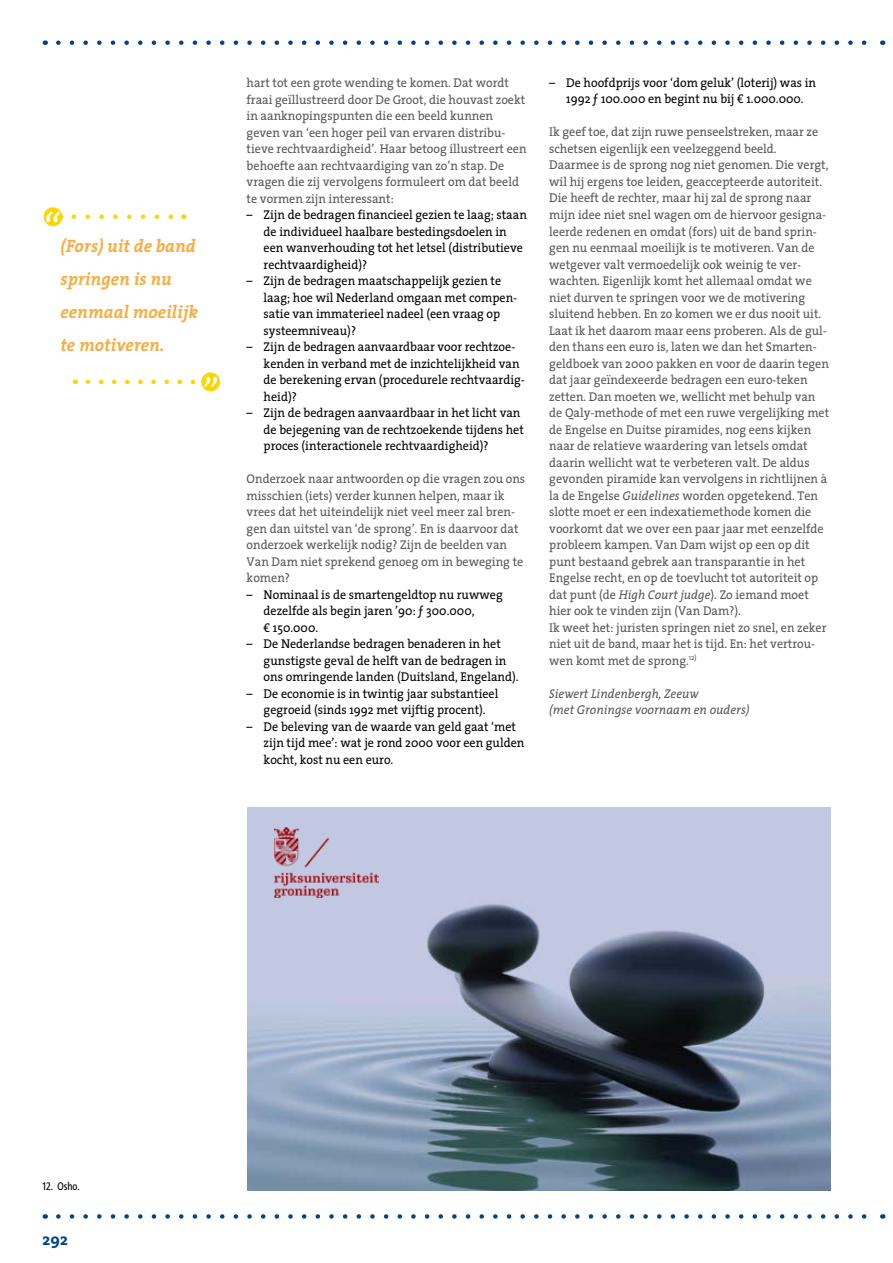
<style>
.page{position:relative;width:893px;height:1263px;background:#fff}
.page>*{position:absolute;margin:0;border:0;box-sizing:border-box;transform-origin:0 0}
.t1{font:italic 700 18px/33px "The Serif";color:#f8ac41;scale:.95 1}
.t2{font:700 16.5px "The Serif";color:#00448a}
.t3{font:12.75px/16.5px "The Serif";color:#575756;scale:.95 1}
.t4{font:12.75px/16.5px "The Serif";color:#000;scale:.95 1}
.t5{font:italic 12.75px/16.5px "The Serif";color:#575756;scale:.95 1}
.t6{font:11.25px "The Sans Cd LF5";color:#000}
.s1{font-style:italic}
</style>
<div class="page">
<svg style="left:58px;top:40px;width:809px;height:5px"></svg>
<svg style="left:58px;top:1214px;width:809px;height:5px"></svg>
<svg style="left:247px;top:807px;width:584px;height:384px;background:#8893a8"></svg>
<img style="left:275px;top:827px;width:103px;height:70px">
<svg style="left:74px;top:214px;width:99px;height:5px"></svg>
<svg style="left:44px;top:207px;width:18px;height:19px"></svg>
<svg style="left:44px;top:211px;width:17px;height:11px"></svg>
<svg style="left:88px;top:380px;width:108px;height:4px"></svg>
<svg style="left:201px;top:372px;width:19px;height:19px"></svg>
<svg style="left:204px;top:377px;width:15px;height:10px"></svg>
<h1 class="t1" style="left:61px;top:229px;width:146px">(Fors) uit de band springen is nu eenmaal moeilijk te motiveren.</h1>
<p class="t3" style="left:247px;top:74px;width:296px">hart tot een grote wending te komen. Dat wordt fraai geïllustreerd door De Groot, die houvast zoekt in aanknopingspunten die een beeld kunnen geven van ‘een hoger peil van ervaren distribu&shy;tieve rechtvaardigheid’. Haar betoog illustreert een behoefte aan rechtvaardiging van zo’n stap. De vragen die zij vervolgens formuleert om dat beeld te vormen zijn interessant:</p>
<p class="t4" style="left:264px;top:206px;width:279px;text-indent:-17px">– Zijn de bedragen financieel gezien te laag; staan de individueel haalbare bestedingsdoelen in een wanverhouding tot het letsel (distributieve rechtvaardigheid)?</p>
<p class="t4" style="left:264px;top:272px;width:268px;text-indent:-17px">– Zijn de bedragen maatschappelijk gezien te laag; hoe wil Nederland omgaan met compen&shy;satie van immaterieel nadeel (een vraag op systeemniveau)?</p>
<p class="t4" style="left:264px;top:338px;width:276px;text-indent:-17px">– Zijn de bedragen aanvaardbaar voor rechtzoe&shy;kenden in verband met de inzichtelijkheid van de berekening ervan (procedurele rechtvaardig&shy;heid)?</p>
<p class="t4" style="left:264px;top:404px;width:275px;text-indent:-17px">– Zijn de bedragen aanvaardbaar in het licht van de bejegening van de rechtzoekende tijdens het proces (interactionele rechtvaardigheid)?</p>
<p class="t3" style="left:247px;top:470px;width:295px">Onderzoek naar antwoorden op die vragen zou ons misschien (iets) verder kunnen helpen, maar ik vrees dat het uiteindelijk niet veel meer zal bren&shy;gen dan uitstel van ‘de sprong’. En is daarvoor dat onderzoek werkelijk nodig? Zijn de beelden van Van Dam niet sprekend genoeg om in beweging te komen?</p>
<p class="t4" style="left:264px;top:586px;width:253px;text-indent:-17px">– Nominaal is de smartengeldtop nu ruwweg dezelfde als begin jaren ’90: ƒ 300.000,<br>€ 150.000.</p>
<p class="t4" style="left:264px;top:635px;width:270px;text-indent:-17px">– De Nederlandse bedragen benaderen in het gunstigste geval de helft van de bedragen in ons omringende landen (Duitsland, Engeland).</p>
<p class="t4" style="left:247px;top:685px;width:267px;text-align:center">– De economie is in twintig jaar substantieel gegroeid (sinds 1992 met vijftig procent).</p>
<p class="t4" style="left:264px;top:718px;width:276px;text-indent:-17px">– De beleving van de waarde van geld gaat ‘met zijn tijd mee’: wat je rond 2000 voor een gulden kocht, kost nu een euro.</p>
<p class="t4" style="left:549px;top:74px;width:282px;text-align:center">– De hoofdprijs voor ‘dom geluk’ (loterij) was in<br>1992 ƒ 100.000 en begint nu bij € 1.000.000.</p>
<p class="t3" style="left:549px;top:124px;width:296px">Ik geef toe, dat zijn ruwe penseelstreken, maar ze schetsen eigenlijk een veelzeggend beeld.<br>Daarmee is de sprong nog niet genomen. Die vergt, wil hij ergens toe leiden, geaccepteerde autoriteit.<br>Die heeft de rechter, maar hij zal de sprong naar mijn idee niet snel wagen om de hiervoor gesigna&shy;leerde redenen en omdat (fors) uit de band sprin&shy;gen nu eenmaal moeilijk is te motiveren. Van de wetgever valt vermoedelijk ook weinig te ver&shy;wachten. Eigenlijk komt het allemaal omdat we niet durven te springen voor we de motivering sluitend hebben. En zo komen we er dus nooit uit.<br>Laat ik het daarom maar eens proberen. Als de gul&shy;den thans een euro is, laten we dan het Smarten&shy;geldboek van 2000 pakken en voor de daarin tegen dat jaar geïndexeerde bedragen een euro-teken zetten. Dan moeten we, wellicht met behulp van de Qaly-methode of met een ruwe vergelijking met de Engelse en Duitse piramides, nog eens kijken naar de relatieve waardering van letsels omdat daarin wellicht wat te verbeteren valt. De aldus gevonden piramide kan vervolgens in richtlijnen à la de Engelse <span class="s1">Guidelines</span> worden opgetekend. Ten slotte moet er een indexatiemethode komen die voorkomt dat we over een paar jaar met eenzelfde probleem kampen. Van Dam wijst op een op dit punt bestaand gebrek aan transparantie in het Engelse recht, en op de toevlucht tot autoriteit op dat punt (de <span class="s1">High Court judge</span>). Zo iemand moet hier ook te vinden zijn (Van Dam?).<br>Ik weet het: juristen springen niet zo snel, en zeker niet uit de band, maar het is tijd. En: het vertrou&shy;wen komt met de sprong.<sup>12)</sup></p>
<p class="t5" style="left:549px;top:685px;width:212px">Siewert Lindenbergh, Zeeuw<br>(met Groningse voornaam en ouders)</p>
<p class="t6" style="left:43px;top:1180px;width:39px">12. Osho.</p>
<p class="t2" style="left:43px;top:1226px;width:27px">292</p>
</div>
